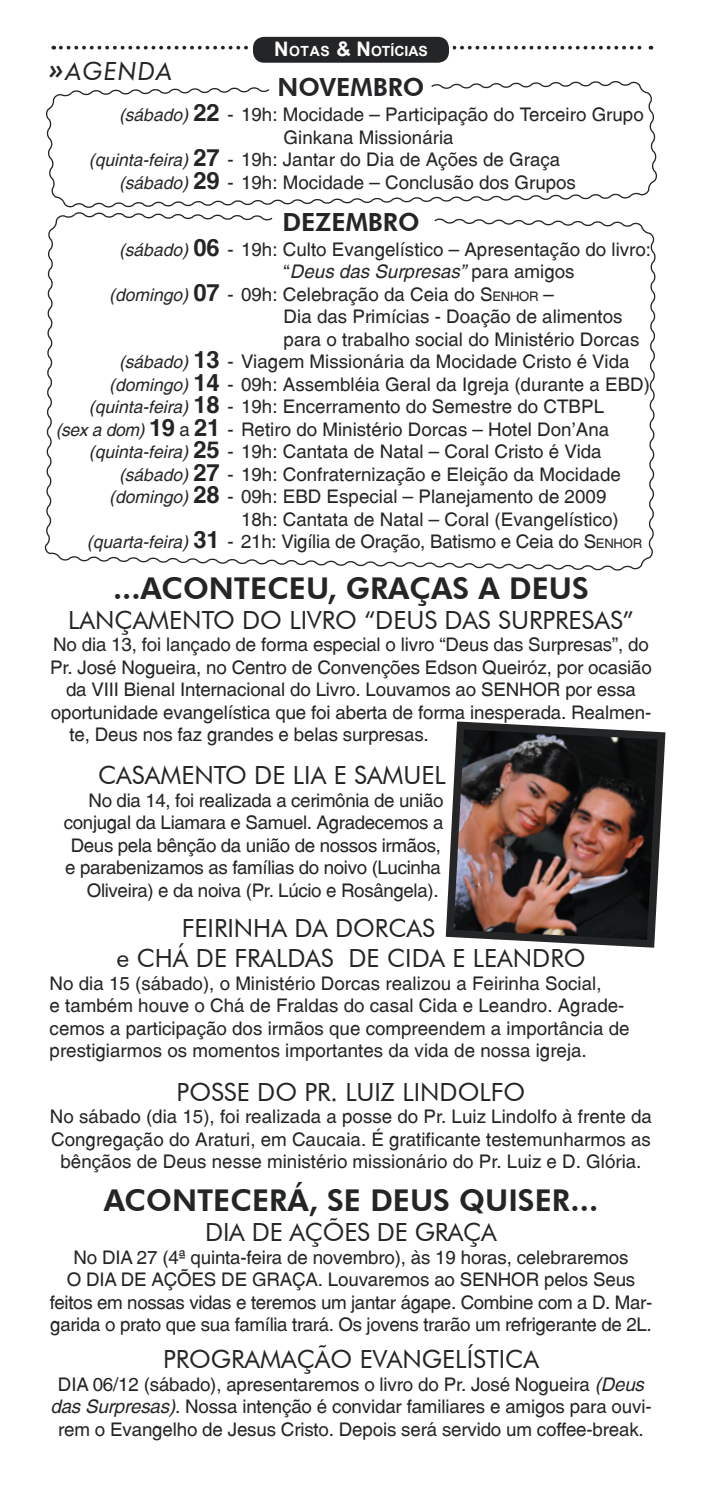
<style>
.page{position:relative;width:702px;height:1489px;background:#fff}
.page>*{position:absolute;margin:0;border:0;box-sizing:border-box;transform-origin:0 0}
.t1{font:800 30px "Futura BT";color:#242527}
.t2{font:25px/30px "Futura BT";color:#242527}
.t3{font:800 25px "Futura BT";color:#242527}
.t4{font:italic 25px "Futura BT";letter-spacing:.05em;color:#242527}
.t5{font:18.75px/22.5px "Switzerland Plain";color:#242527;text-align:center}
.t6{font:18.75px/22.5px "Switzerland Plain";letter-spacing:-.02em;color:#242527;text-align:right}
.t7{font:italic 18.75px "Switzerland";color:#242527}
.t8{font:700 14px "Arial";color:#fff}
.s1{font-size:20px}
.s2{font-family:"Switzerland";font-style:italic;font-size:17.5px}
.s3{font-family:"Switzerland";font-weight:700;font-size:23.75px}
.s4{font-family:"Switzerland Plain";font-style:normal}
.s5{font-size:13px}
.s6{font-family:"Switzerland";font-style:italic}
.s7{font-weight:800;font-size:27.5px}
</style>
<div class="page">
<svg style="left:61px;top:46px;width:590px;height:4px"></svg>
<div style="left:251px;top:35px;width:200px;height:30px;background:#242527;border-radius:13px"></div>
<div style="left:249px;top:33px;width:203px;height:33px;border:4px solid #fff;border-radius:13px"></div>
<svg style="left:46px;top:81px;width:612px;height:127px"></svg>
<svg style="left:70px;top:85px;width:201px;height:12px"></svg>
<svg style="left:44px;top:215px;width:612px;height:356px"></svg>
<svg style="left:73px;top:212px;width:201px;height:10px"></svg>
<img style="left:455px;top:730px;width:201px;height:208px">
<div style="left:446px;top:721px;width:219px;height:226px;border:8px solid #242527;border-radius:11px"></div>
<p class="t8" style="left:274px;top:42px;width:155px"><span class="s1">N</span> OTAS <span class="s1">&amp; N</span> OTÍCIAS</p>
<h2 class="t3" style="left:277px;top:72px;width:148px">NOVEMBRO</h2>
<p class="t5" style="left:119px;top:103px;width:526px"><span class="s2">(sábado)</span> <span class="s3">22</span> - 19h: Mocidade – Participação do Terceiro Grupo</p>
<p class="t5" style="left:283px;top:126px;width:171px">Ginkana Missionária</p>
<p class="t5" style="left:89px;top:148px;width:473px"><span class="s2">(quinta-feira)</span> <span class="s3">27</span> - 19h: Jantar do Dia de Ações de Graça</p>
<p class="t5" style="left:119px;top:171px;width:458px"><span class="s2">(sábado)</span> <span class="s3">29</span> - 19h: Mocidade – Conclusão dos Grupos</p>
<h2 class="t3" style="left:282px;top:206px;width:139px">DEZEMBRO</h2>
<p class="t5" style="left:119px;top:238px;width:533px"><span class="s2">(sábado)</span> <span class="s3">06</span> - 19h: Culto Evangelístico – Apresentação do livro:</p>
<p class="t7" style="left:283px;top:260px;width:292px"><span class="s4">“</span>Deus das Surpresas” <span class="s4">para amigos</span></p>
<p class="t5" style="left:109px;top:283px;width:446px"><span class="s2">(domingo)</span> <span class="s3">07</span> - 09h: Celebração da Ceia do S<span class="s5">ENHOR</span> –</p>
<p class="t5" style="left:283px;top:305px;width:340px">Dia das Primícias - Doação de alimentos</p>
<p class="t5" style="left:283px;top:328px;width:357px">para o trabalho social do Ministério Dorcas</p>
<p class="t5" style="left:119px;top:350px;width:512px"><span class="s2">(sábado)</span> <span class="s3">13</span> - Viagem Missionária da Mocidade Cristo é Vida</p>
<p class="t5" style="left:109px;top:373px;width:542px"><span class="s2">(domingo)</span> <span class="s3">14</span> - 09h: Assembléia Geral da Igreja (durante a EBD)</p>
<p class="t5" style="left:89px;top:395px;width:516px"><span class="s2">(quinta-feira)</span> <span class="s3">18</span> - 19h: Encerramento do Semestre do CTBPL</p>
<p class="t5" style="left:56px;top:418px;width:555px"><span class="s2">(sex a dom)</span> <span class="s3">19</span> a <span class="s3">21</span> - Retiro do Ministério Dorcas – Hotel Don’Ana</p>
<p class="t5" style="left:89px;top:440px;width:514px"><span class="s2">(quinta-feira)</span> <span class="s3">25</span> - 19h: Cantata de Natal – Coral Cristo é Vida</p>
<p class="t5" style="left:119px;top:463px;width:503px"><span class="s2">(sábado)</span> <span class="s3">27</span> - 19h: Confraternização e Eleição da Mocidade</p>
<p class="t5" style="left:109px;top:485px;width:498px"><span class="s2">(domingo)</span> <span class="s3">28</span> - 09h: EBD Especial – Planejamento de 2009</p>
<p class="t5" style="left:241px;top:508px;width:379px">18h: Cantata de Natal – Coral (Evangelístico)</p>
<p class="t5" style="left:87px;top:530px;width:556px"><span class="s2">(quarta-feira)</span> <span class="s3">31</span> - 21h: Vigília de Oração, Batismo e Ceia do S<span class="s5">ENHOR</span></p>
<h1 class="t1" style="left:113px;top:569px;width:477px">...ACONTECEU, GRAÇAS A DEUS</h1>
<h2 class="t2" style="left:68px;top:604px;width:567px">LANÇAMENTO DO LIVRO “DEUS DAS SURPRESAS”</h2>
<p class="t5" style="left:53px;top:633px;width:597px">No dia 13, foi lançado de forma especial o livro “Deus das Surpresas”, do</p>
<p class="t5" style="left:50px;top:655px;width:603px">Pr. José Nogueira, no Centro de Convenções Edson Queiróz, por ocasião</p>
<p class="t5" style="left:66px;top:678px;width:571px">da VIII Bienal Internacional do Livro. Louvamos ao SENHOR por essa</p>
<p class="t5" style="left:51px;top:700px;width:602px">oportunidade evangelística que foi aberta de forma inesperada. Realmen-</p>
<p class="t5" style="left:69px;top:723px;width:361px">te, Deus nos faz grandes e belas surpresas.</p>
<h2 class="t2" style="left:98px;top:760px;width:349px">CASAMENTO DE LIA E SAMUEL</h2>
<p class="t6" style="left:64px;top:788px;width:381px">No dia 14, foi realizada a cerimônia de união conjugal da Liamara e Samuel. Agradecemos a Deus pela bênção da união de nossos irmãos, e parabenizamos as famílias do noivo (Lucinha Oliveira) e da noiva (Pr. Lúcio e Rosângela).</p>
<h2 class="t2" style="left:116px;top:913px;width:470px;text-indent:65px">FEIRINHA DA DORCAS<br>e CHÁ DE FRALDAS DE CIDA E LEANDRO</h2>
<p class="t5" style="left:50px;top:971px;width:581px;text-align:left">No dia 15 (sábado), o Ministério Dorcas realizou a Feirinha Social,<br>e também houve o Chá de Fraldas do casal Cida e Leandro. Agrade&shy;cemos a participação dos irmãos que compreendem a importância de prestigiarmos os momentos importantes da vida de nossa igreja.</p>
<h2 class="t2" style="left:177px;top:1076px;width:350px">POSSE DO PR. LUIZ LINDOLFO</h2>
<p class="t5" style="left:50px;top:1105px;width:603px">No sábado (dia 15), foi realizada a posse do Pr. Luiz Lindolfo à frente da<br>Congregação do Araturi, em Caucaia. É gratificante testemunharmos as bênçãos de Deus nesse ministério missionário do Pr. Luiz e D. Glória.</p>
<h1 class="t1" style="left:104px;top:1182px;width:496px">ACONTECERÁ, SE DEUS QUISER...</h1>
<h2 class="t2" style="left:205px;top:1217px;width:293px">DIA DE AÇÕES DE GRAÇA</h2>
<p class="t6" style="left:50px;top:1245px;width:604px;text-align:center">No DIA 27 (4ª quinta-feira de novembro), às 19 horas, celebraremos<br>O DIA DE AÇÕES DE GRAÇA. Louvaremos ao SENHOR pelos Seus feitos em nossas vidas e teremos um jantar ágape. Combine com a D. Mar&shy;garida o prato que sua família trará. Os jovens trarão um refrigerante de 2L.</p>
<h2 class="t2" style="left:163px;top:1344px;width:377px">PROGRAMAÇÃO EVANGELÍSTICA</h2>
<p class="t5" style="left:50px;top:1372px;width:602px">DIA 06/12 (sábado), apresentaremos o livro do Pr. José Nogueira <span class="s6">(Deus das Surpresas)</span>. Nossa intenção é convidar familiares e amigos para ouvi&shy;rem o Evangelho de Jesus Cristo. Depois será servido um coffee-break.</p>
<h2 class="t4" style="left:50px;top:56px;width:124px"><span class="s7">»</span>AGENDA</h2>
</div>
